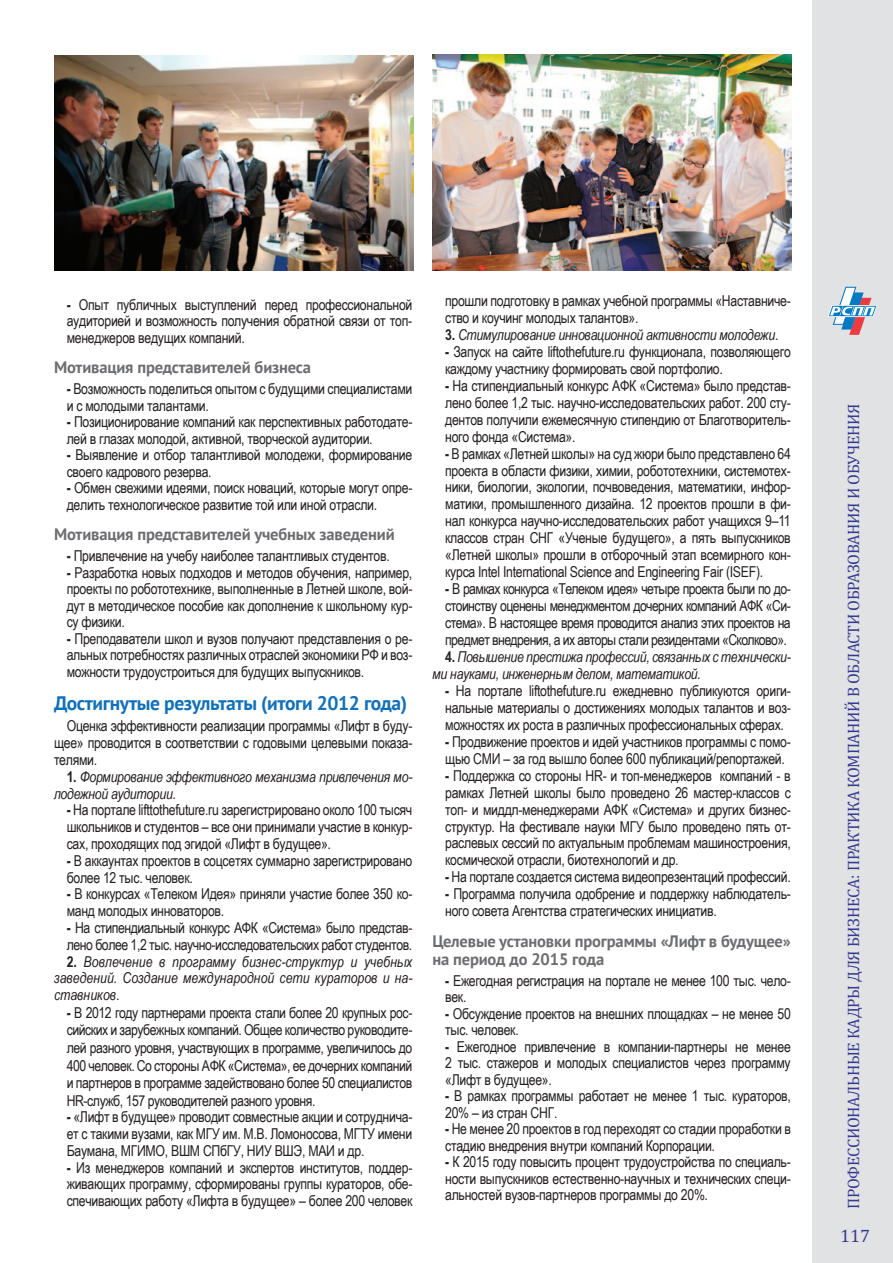
<style>
.page{position:relative;width:893px;height:1263px;background:#fff}
.page>*{position:absolute;margin:0;border:0;box-sizing:border-box;transform-origin:0 0}
.Синий_основной{font:700 19.5px "PT Sans";letter-spacing:-.02em;color:#1070b9}
.t1{font:18px "Cambria";color:#333a90}
.Серый_подзаголовок{font:700 16.5px/18px "PT Sans";letter-spacing:-.01em;color:#6c6d70}
.t2{font:16.5px "Cambria";letter-spacing:-.02em;color:#333a90}
.текст_основной{font:15px/17px "Arial Narrow";letter-spacing:-.02em;color:#231f20;text-align:justify}
.текст_основной-2{font:italic 15px/16.8px "Arial Narrow";letter-spacing:-.02em;color:#231f20}
.s1{font-weight:700}
.s2{font-weight:700;font-style:normal}
.s3{font-style:normal}
</style>
<div class="page">
<div style="left:812px;top:0;width:81px;height:1263px;background:#e1e2e4"></div>
<svg style="left:828px;top:287px;width:49px;height:48px"></svg>
<img style="left:432px;top:54px;width:360px;height:217px">
<img style="left:54px;top:55px;width:359px;height:216px">
<p class="текст_основной" style="left:67px;top:295px;width:347px;line-height:16.5px"><span class="s1">-</span> Опыт публичных выступлений перед профессиональной аудиторией и возможность получения обратной связи от топ&shy;менеджеров ведущих компаний.</p>
<p class="Серый_подзаголовок" style="left:54px;top:358px;width:259px">Мотивация представителей бизнеса</p>
<p class="текст_основной" style="left:67px;top:380px;width:347px;line-height:16.5px"><span class="s1">-</span> Возможность поделиться опытом с будущими специалистами и с молодыми талантами.</p>
<p class="текст_основной" style="left:67px;top:413px;width:347px;line-height:16.5px"><span class="s1">-</span> Позиционирование компаний как перспективных работодате&shy;лей в глазах молодой, активной, творческой аудитории.</p>
<p class="текст_основной" style="left:67px;top:446px;width:347px;line-height:16.5px"><span class="s1">-</span> Выявление и отбор талантливой молодежи, формирование своего кадрового резерва.</p>
<p class="текст_основной" style="left:67px;top:479px;width:347px;line-height:16.5px"><span class="s1">-</span> Обмен свежими идеями, поиск новаций, которые могут опре&shy;делить технологическое развитие той или иной отрасли.</p>
<p class="Серый_подзаголовок" style="left:54px;top:525px;width:342px">Мотивация представителей учебных заведений</p>
<p class="текст_основной" style="left:67px;top:547px;width:324px"><span class="s1">-</span> Привлечение на учебу наиболее талантливых студентов.</p>
<p class="текст_основной" style="left:67px;top:563px;width:347px;line-height:16.5px"><span class="s1">-</span> Разработка новых подходов и методов обучения, например, проекты по робототехнике, выполненные в Летней школе, вой&shy;дут в методическое пособие как дополнение к школьному кур&shy;су физики.</p>
<p class="текст_основной" style="left:67px;top:629px;width:347px;line-height:16.5px"><span class="s1">-</span> Преподаватели школ и вузов получают представления о ре&shy;альных потребностях различных отраслей экономики РФ и воз&shy;можности трудоустроиться для будущих выпускников.</p>
<p class="Синий_основной" style="left:54px;top:691px;width:355px">Достигнутые результаты (итоги 2012 года)</p>
<p class="текст_основной" style="left:54px;top:717px;width:360px;text-indent:13px">Оценка эффективности реализации программы «Лифт в буду&shy;щее» проводится в соответствии с годовыми целевыми показа&shy;телями.</p>
<p class="текст_основной-2" style="left:54px;top:768px;width:360px;text-indent:13px"><span class="s2">1.</span> Формирование эффективного механизма привлечения мо&shy;лодежной аудитории<span class="s3">.</span></p>
<p class="текст_основной" style="left:67px;top:801px;width:347px"><span class="s1">-</span> На портале lifttothefuture.ru зарегистрировано около 100 тысяч школьников и студентов – все они принимали участие в конкур&shy;сах, проходящих под эгидой «Лифт в будущее».</p>
<p class="текст_основной" style="left:67px;top:852px;width:347px"><span class="s1">-</span> В аккаунтах проектов в соцсетях суммарно зарегистрировано более 12 тыс. человек.</p>
<p class="текст_основной" style="left:67px;top:885px;width:347px"><span class="s1">-</span> В конкурсах «Телеком Идея» приняли участие более 350 ко&shy;манд молодых инноваторов.</p>
<p class="текст_основной" style="left:67px;top:919px;width:347px"><span class="s1">-</span> На стипендиальный конкурс АФК «Система» было представ&shy;лено более 1,2 тыс. научно-исследовательских работ студентов.</p>
<p class="текст_основной-2" style="left:54px;top:953px;width:360px;text-align:justify;text-indent:13px"><span class="s2">2.</span> Вовлечение в программу бизнес-структур и учебных заведений. Создание международной сети кураторов и на&shy;ставников.</p>
<p class="текст_основной" style="left:67px;top:1003px;width:347px;line-height:17.5px"><span class="s1">-</span> В 2012 году партнерами проекта стали более 20 крупных рос&shy;сийских и зарубежных компаний. Общее количество руководите&shy;лей разного уровня, участвующих в программе, увеличилось до 400 человек. Со стороны АФК «Система», ее дочерних компаний и партнеров в программе задействовано более 50 специалистов HR-служб, 157 руководителей разного уровня.</p>
<p class="текст_основной" style="left:67px;top:1108px;width:347px"><span class="s1">-</span> «Лифт в будущее» проводит совместные акции и сотруднича&shy;ет с такими вузами, как МГУ им. М.В. Ломоносова, МГТУ имени Баумана, МГИМО, ВШМ СПбГУ, НИУ ВШЭ, МАИ и др.</p>
<p class="текст_основной" style="left:67px;top:1158px;width:347px;line-height:16.5px"><span class="s1">-</span> Из менеджеров компаний и экспертов институтов, поддер&shy;живающих программу, сформированы группы кураторов, обе&shy;спечивающих работу «Лифта в будущее» – более 200 человек</p>
<p class="текст_основной" style="left:445px;top:292px;width:347px;line-height:16.5px">прошли подготовку в рамках учебной программы «Наставниче&shy;ство и коучинг молодых талантов».</p>
<p class="текст_основной-2" style="left:445px;top:326px;width:335px"><span class="s2">3.</span> Стимулирование инновационной активности молодежи<span class="s3">.</span></p>
<p class="текст_основной" style="left:445px;top:343px;width:347px"><span class="s1">-</span> Запуск на сайте liftothefuture.ru функционала, позволяющего каждому участнику формировать свой портфолио.</p>
<p class="текст_основной" style="left:445px;top:376px;width:347px"><span class="s1">-</span> На стипендиальный конкурс АФК «Система» было представ&shy;лено более 1,2 тыс. научно-исследовательских работ. 200 сту&shy;дентов получили ежемесячную стипендию от Благотворитель&shy;ного фонда «Система».</p>
<p class="текст_основной" style="left:445px;top:444px;width:347px"><span class="s1">-</span> В рамках «Летней школы» на суд жюри было представлено 64 проекта в области физики, химии, робототехники, системотех&shy;ники, биологии, экологии, почвоведения, математики, инфор&shy;матики, промышленного дизайна. 12 проектов прошли в фи&shy;нал конкурса научно-исследовательских работ учащихся 9–11 классов стран СНГ «Ученые будущего», а пять выпускников «Летней школы» прошли в отборочный этап всемирного кон&shy;курса Intel International Science and Engineering Fair (ISEF).</p>
<p class="текст_основной" style="left:445px;top:580px;width:347px"><span class="s1">-</span> В рамках конкурса «Телеком идея» четыре проекта были по до&shy;стоинству оценены менеджментом дочерних компаний АФК «Си&shy;стема». В настоящее время проводится анализ этих проектов на предмет внедрения, а их авторы стали резидентами «Сколково».</p>
<p class="текст_основной-2" style="left:432px;top:648px;width:360px;text-indent:13px"><span class="s2">4.</span> Повышение престижа профессий, связанных с технически&shy;ми науками, инженерным делом, математикой.</p>
<p class="текст_основной" style="left:445px;top:682px;width:347px"><span class="s1">-</span> На портале liftothefuture.ru ежедневно публикуются ориги&shy;нальные материалы о достижениях молодых талантов и воз&shy;можностях их роста в различных профессиональных сферах.</p>
<p class="текст_основной" style="left:445px;top:732px;width:347px"><span class="s1">-</span> Продвижение проектов и идей участников программы с помо&shy;щью СМИ – за год вышло более 600 публикаций/репортажей.</p>
<p class="текст_основной" style="left:445px;top:766px;width:347px"><span class="s1">-</span> Поддержка со стороны HR- и топ-менеджеров компаний - в рамках Летней школы было проведено 26 мастер-классов с топ- и миддл-менеджерами АФК «Система» и других бизнес&shy;структур. На фестивале науки МГУ было проведено пять от&shy;раслевых сессий по актуальным проблемам машиностроения, космической отрасли, биотехнологий и др.</p>
<p class="текст_основной" style="left:445px;top:868px;width:347px"><span class="s1">-</span> На портале создается система видеопрезентаций профессий.</p>
<p class="текст_основной" style="left:445px;top:885px;width:347px"><span class="s1">-</span> Программа получила одобрение и поддержку наблюдатель&shy;ного совета Агентства стратегических инициатив.</p>
<p class="Серый_подзаголовок" style="left:432px;top:932px;width:360px">Целевые установки программы «Лифт в будущее» на период до 2015 года</p>
<p class="текст_основной" style="left:445px;top:972px;width:347px;line-height:16.5px"><span class="s1">-</span> Ежегодная регистрация на портале не менее 100 тыс. чело&shy;век.</p>
<p class="текст_основной" style="left:445px;top:1005px;width:347px;line-height:16.5px"><span class="s1">-</span> Обсуждение проектов на внешних площадках – не менее 50 тыс. человек.</p>
<p class="текст_основной" style="left:445px;top:1038px;width:347px;line-height:16.5px"><span class="s1">-</span> Ежегодное привлечение в компании-партнеры не менее 2 тыс. стажеров и молодых специалистов через программу «Лифт в будущее».</p>
<p class="текст_основной" style="left:445px;top:1087px;width:347px;line-height:16.5px"><span class="s1">-</span> В рамках программы работает не менее 1 тыс. кураторов,<br>20% – из стран СНГ.</p>
<p class="текст_основной" style="left:445px;top:1120px;width:347px;line-height:16.5px"><span class="s1">-</span> Не менее 20 проектов в год переходят со стадии проработки в стадию внедрения внутри компаний Корпорации.</p>
<p class="текст_основной" style="left:445px;top:1153px;width:347px;line-height:16.5px"><span class="s1">-</span> К 2015 году повысить процент трудоустройства по специаль&shy;ности выпускников естественно-научных и технических специ&shy;альностей вузов-партнеров программы до 20%.</p>
<p class="t2" style="left:844px;top:1209px;width:807px;rotate:-90deg">ПРОФЕССИОНАЛЬНЫЕ КАДРЫ ДЛЯ БИЗНЕСА: ПРАКТИКА КОМПАНИЙ В ОБЛАСТИ ОБРАЗОВАНИЯ И ОБУЧЕНИЯ</p>
<p class="t1" style="left:840px;top:1225px;width:32px">117</p>
</div>
